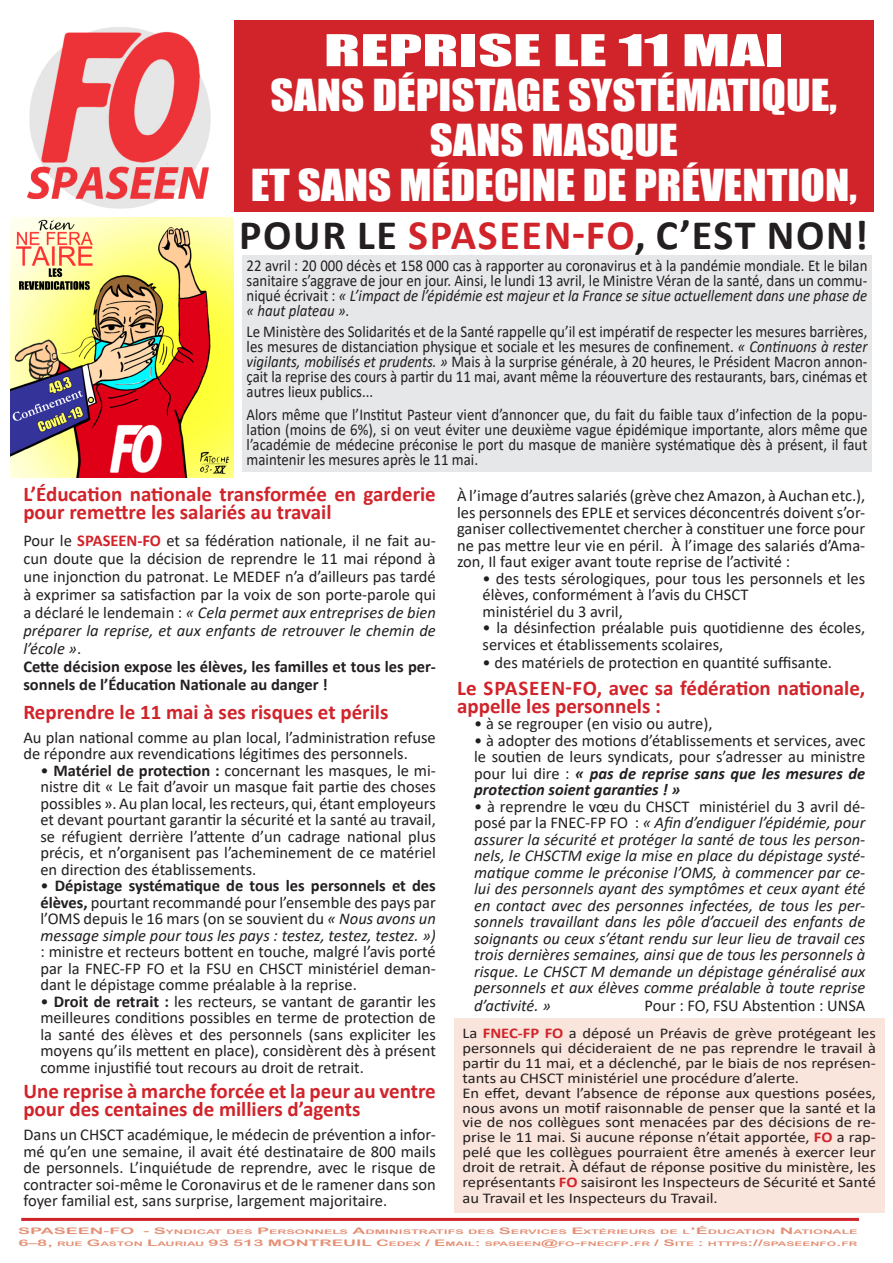
<style>
.page{position:relative;width:893px;height:1263px;background:#fff}
.page>*{position:absolute;margin:0;border:0;box-sizing:border-box;transform-origin:0 0}
.t1{font:700 42px "Calibri";letter-spacing:.04em;color:#231f20}
.t2{font:40.5px "Impact";color:#fff;scale:1.11 1}
.t3{font:40.5px "Impact";color:#fff;scale:1.67 1}
.t4{font:700 21px/18px "Calibri";color:#d1232a}
.t5{font:16.5px/16.5px "Calibri";color:#231f20;text-align:justify}
.t6{font:16.5px/15px "Calibri";color:#231f20;text-align:justify;scale:.9 1}
.t7{font:italic 16.5px/16.5px "Calibri";color:#231f20;text-align:justify}
.t8{font:700 16.5px/18px "Calibri";color:#231f20}
.t9{font:14.85px/14.9px "Calibri";color:#231f20;text-align:justify;scale:1.11 1}
.t10{font:9px "Arial Rounded MT Bold";color:#e59177;scale:1.9 1}
.t11{font:6.3px "Arial Rounded MT Bold";color:#e59177;scale:2 1}
.t12{font:6.3px "Arial Rounded MT Bold";color:#e59177;scale:1.9 1}
.s1{color:#d1232a}
.s2{font-style:italic}
.s3{font-weight:700;color:#d1232a}
.s4{font-weight:700}
.s5{font-weight:700;font-style:italic}
.s6{font-style:normal}
.s7{font-size:9px}
.s8{font-size:6.3px}
</style>
<div class="page">
<hr style="left:21px;top:1218px;width:838px;height:3px;background:#d1232a">
<img style="left:27px;top:27px;width:184px;height:182px">
<div style="left:242px;top:255px;width:630px;height:217px;background:#e6e7e9"></div>
<div style="left:234px;top:20px;width:640px;height:192px;background:#d1232a"></div>
<div style="left:454px;top:1018px;width:430px;height:195px;background:#f9e5dc"></div>
<img style="left:10px;top:218px;width:224px;height:259px">
<p class="t3" style="left:324px;top:19px;width:277px">REPRISE LE 11 MAI</p>
<p class="t2" style="left:271px;top:64px;width:512px">SANS DÉPISTAGE SYSTÉMATIQUE,</p>
<p class="t2" style="left:430px;top:109px;width:225px">SANS MASQUE</p>
<p class="t2" style="left:251px;top:154px;width:547px">ET SANS MÉDECINE DE PRÉVENTION,</p>
<p class="t1" style="left:239px;top:206px;width:630px">POUR LE <span class="s1">SPASEEN-FO</span>, C’EST NON!</p>
<p class="t6" style="left:247px;top:258px;width:691px">22 avril : 20 000 décès et 158 000 cas à rapporter au coronavirus et à la pandémie mondiale. Et le bilan sanitaire s’aggrave de jour en jour. Ainsi, le lundi 13 avril, le Ministre Véran de la santé, dans un commu&shy;niqué écrivait : <span class="s2">« L’impact de l’épidémie est majeur et la France se situe actuellement dans une phase de « haut plateau »</span>.</p>
<p class="t6" style="left:247px;top:324px;width:691px">Le Ministère des Solidarités et de la Santé rappelle qu’il est impératif de respecter les mesures barrières, les mesures de distanciation physique et sociale et les mesures de confinement. <span class="s2">« Continuons à rester vigilants, mobilisés et prudents. »</span> Mais à la surprise générale, à 20 heures, le Président Macron annon&shy;çait la reprise des cours à partir du 11 mai, avant même la réouverture des restaurants, bars, cinémas et autres lieux publics...</p>
<p class="t6" style="left:247px;top:407px;width:691px">Alors même que l’Institut Pasteur vient d’annoncer que, du fait du faible taux d’infection de la popu&shy;lation (moins de 6%), si on veut éviter une deuxième vague épidémique importante, alors même que l’académie de médecine préconise le port du masque de manière systématique dès à présent, il faut maintenir les mesures après le 11 mai.</p>
<p class="t4" style="left:23px;top:485px;width:414px">L’Éducation nationale transformée en garderie pour remettre les salariés au travail</p>
<p class="t5" style="left:23px;top:531px;width:414px;line-height:18px">Pour le <span class="s3">SPASEEN-FO</span> et sa fédération nationale, il ne fait au&shy;cun doute que la décision de reprendre le 11 mai répond à une injonction du patronat. Le MEDEF n’a d’ailleurs pas tardé à exprimer sa satisfaction par la voix de son porte-parole qui a déclaré le lendemain : <span class="s2">« Cela permet aux entreprises de bien préparer la reprise, et aux enfants de retrouver le chemin de l’école »</span>.</p>
<p class="t8" style="left:23px;top:658px;width:414px">Cette décision expose les élèves, les familles et tous les per&shy;sonnels de l’Éducation Nationale au danger !</p>
<p class="t4" style="left:23px;top:703px;width:367px">Reprendre le 11 mai à ses risques et périls</p>
<p class="t5" style="left:23px;top:729px;width:414px">Au plan national comme au plan local, l’administration refuse de répondre aux revendications légitimes des personnels.</p>
<p class="t5" style="left:40px;top:762px;width:397px">• <span class="s4">Matériel de protection :</span> concernant les masques, le mi&shy;nistre dit « Le fait d’avoir un masque fait partie des choses possibles ». Au plan local, les recteurs, qui, étant employeurs et devant pourtant garantir la sécurité et la santé au travail, se réfugient derrière l’attente d’un cadrage national plus précis, et n’organisent pas l’acheminement de ce matériel en direction des établissements.</p>
<p class="t5" style="left:40px;top:877px;width:397px">• <span class="s4">Dépistage systématique de tous les personnels et des élèves,</span> pourtant recommandé pour l’ensemble des pays par l’OMS depuis le 16 mars (on se souvient du <span class="s2">« Nous avons un message simple pour tous les pays : testez, testez, testez. ») </span>: ministre et recteurs bottent en touche, malgré l’avis porté par la FNEC-FP FO et la FSU en CHSCT ministériel deman&shy;dant le dépistage comme préalable à la reprise.</p>
<p class="t5" style="left:40px;top:993px;width:397px">• <span class="s4">Droit de retrait :</span> les recteurs, se vantant de garantir les meilleures conditions possibles en terme de protection de la santé des élèves et des personnels (sans expliciter les moyens qu’ils mettent en place), considèrent dès à présent comme injustifié tout recours au droit de retrait.</p>
<p class="t4" style="left:23px;top:1082px;width:414px">Une reprise à marche forcée et la peur au ventre pour des centaines de milliers d’agents</p>
<p class="t5" style="left:23px;top:1126px;width:414px">Dans un CHSCT académique, le médecin de prévention a infor&shy;mé qu’en une semaine, il avait été destinataire de 800 mails de personnels. L’inquiétude de reprendre, avec le risque de contracter soi-même le Coronavirus et de le ramener dans son foyer familial est, sans surprise, largement majoritaire.</p>
<p class="t5" style="left:457px;top:487px;width:410px">À l’image d’autres salariés (grève chez Amazon, à Auchan etc.), les personnels des EPLE et services déconcentrés doivent s’or&shy;ganiser collectivementet chercher à constituer une force pour ne pas mettre leur vie en péril. À l’image des salariés d’Ama&shy;zon, Il faut exiger avant toute reprise de l’activité :</p>
<p class="t5" style="left:483px;top:570px;width:384px">• des tests sérologiques, pour tous les personnels et les élèves, conformément à l’avis du CHSCT</p>
<p class="t5" style="left:483px;top:603px;width:142px">ministériel du 3 avril,</p>
<p class="t5" style="left:483px;top:619px;width:384px">• la désinfection préalable puis quotidienne des écoles, services et établissements scolaires,</p>
<p class="t5" style="left:483px;top:654px;width:351px">• des matériels de protection en quantité suffisante.</p>
<p class="t4" style="left:457px;top:679px;width:410px">Le SPASEEN-FO, avec sa fédération nationale, appelle les personnels :</p>
<p class="t5" style="left:474px;top:715px;width:240px">• à se regrouper (en visio ou autre),</p>
<p class="t5" style="left:474px;top:732px;width:393px">• à adopter des motions d’établissements et services, avec le soutien de leurs syndicats, pour s’adresser au ministre pour lui dire : <span class="s5">« pas de reprise sans que les mesures de protection soient garanties ! »</span></p>
<p class="t7" style="left:474px;top:797px;width:393px"><span class="s6">• à reprendre le vœu du CHSCT ministériel du 3 avril dé&shy;posé par la FNEC-FP FO :</span> « Afin d’endiguer l’épidémie, pour assurer la sécurité et protéger la santé de tous les person&shy;nels, le CHSCTM exige la mise en place du dépistage systé&shy;matique comme le préconise l’OMS, à commencer par ce&shy;lui des personnels ayant des symptômes et ceux ayant été en contact avec des personnes infectées, de tous les per&shy;sonnels travaillant dans les pôle d’accueil des enfants de soignants ou ceux s’étant rendu sur leur lieu de travail ces trois dernières semaines, ainsi que de tous les personnels à risque. Le CHSCT M demande un dépistage généralisé aux personnels et aux élèves comme préalable à toute reprise</p>
<p class="t7" style="left:474px;top:997px;width:78px">d’activité. »</p>
<p class="t5" style="left:644px;top:997px;width:222px">Pour : FO, FSU Abstention : UNSA</p>
<p class="t9" style="left:462px;top:1025px;width:374px">La <span class="s3">FNEC-FP FO</span> a déposé un Préavis de grève protégeant les personnels qui décideraient de ne pas reprendre le travail à partir du 11 mai, et a déclenché, par le biais de nos représen&shy;tants au CHSCT ministériel une procédure d’alerte.</p>
<p class="t9" style="left:462px;top:1085px;width:374px">En effet, devant l’absence de réponse aux questions posées, nous avons un motif raisonnable de penser que la santé et la vie de nos collègues sont menacées par des décisions de re&shy;prise le 11 mai. Si aucune réponse n’était apportée, <span class="s3">FO</span> a rap&shy;pelé que les collègues pourraient être amenés à exercer leur droit de retrait. À défaut de réponse positive du ministère, les représentants <span class="s3">FO</span> saisiront les Inspecteurs de Sécurité et Santé</p>
<p class="t9" style="left:462px;top:1190px;width:232px">au Travail et les Inspecteurs du Travail.</p>
<p class="t11" style="left:18px;top:1228px;width:421px"><span class="s7">SPASEEN-FO -</span> <span class="s7">S</span>YNDICAT DES <span class="s7">P</span>ERSONNELS <span class="s7">A</span>DMINISTRATIFS DES <span class="s7">S</span>ERVICES <span class="s7">E</span>XTÉRIEURS DE L<span class="s7">’É</span>DUCATION <span class="s7">N</span>ATIONALE</p>
<p class="t10" style="left:19px;top:1237px;width:139px">6–8, <span class="s8">RUE</span> G<span class="s8">ASTON</span> L<span class="s8">AURIAU</span> 93 513 MONTREUIL</p>
<p class="t12" style="left:376px;top:1240px;width:255px"><span class="s7">C</span>EDEX <span class="s7">/ E</span>MAIL<span class="s7">:</span> SPASEEN<span class="s7">@</span>FO<span class="s7">-</span>FNECFP<span class="s7">.</span>FR <span class="s7">/ S</span>ITE <span class="s7">:</span> HTTPS <span class="s7">://</span>SPASEENFO<span class="s7">.</span>FR</p>
</div>
